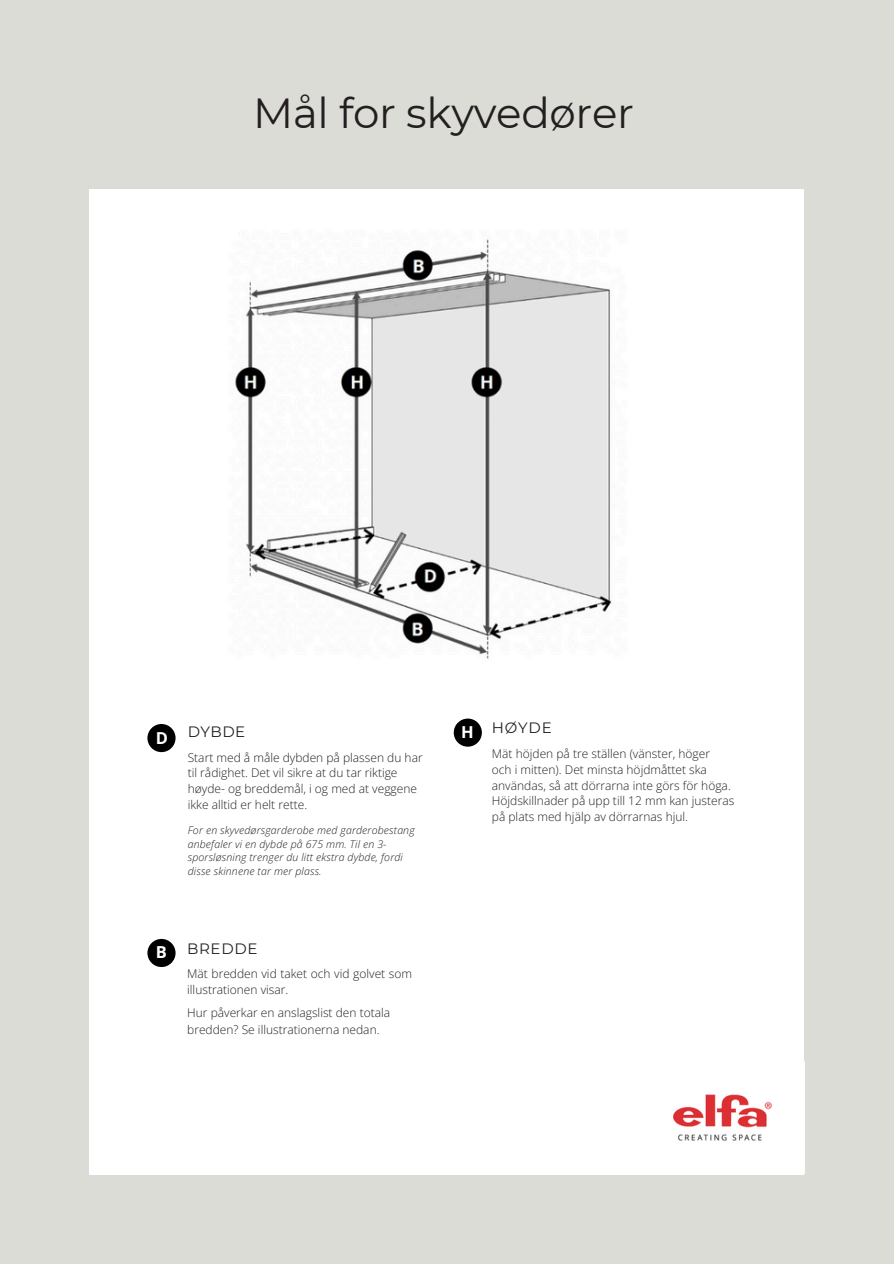
<style>
.page{position:relative;width:894px;height:1264px;background:#fff}
.page>*{position:absolute;margin:0;border:0;box-sizing:border-box;transform-origin:0 0}
.t1{font:42px "Montserrat";letter-spacing:-.01em;color:#231f20}
.t2{font:700 16.5px "Open Sans";color:#fff}
.t3{font:15px "Montserrat";letter-spacing:.045em;color:#231f20}
.t4{font:300 12px/15.8px "Open Sans";color:#231f20}
.t5{font:italic 300 10.5px/13.5px "Open Sans";letter-spacing:.015em;color:#231f20}
</style>
<div class="page">
<div style="left:0;top:0;width:893px;height:1263px;background:#dcdcd7"></div>
<div style="left:89px;top:189px;width:715px;height:985px;background:#fff"></div>
<img style="left:235px;top:239px;width:377px;height:420px">
<div style="left:147px;top:724px;width:28px;height:28px;background:#000;border-radius:50%"></div>
<div style="left:147px;top:938px;width:28px;height:29px;background:#000;border-radius:50%"></div>
<div style="left:453px;top:718px;width:28px;height:28px;background:#000;border-radius:50%"></div>
<img style="left:673px;top:1094px;width:99px;height:47px">
<h1 class="t1" style="left:253px;top:87px;width:382px">Mål for skyvedører</h1>
<h2 class="t3" style="left:188px;top:722px;width:59px">DYBDE</h2>
<h3 class="t3" style="left:491px;top:719px;width:61px">HØYDE</h3>
<h3 class="t2" style="left:156px;top:726px;width:14px">D</h3>
<h2 class="t2" style="left:461px;top:720px;width:14px">H</h2>
<h2 class="t4" style="left:188px;top:749px;width:236px">Start med å måle dybden på plassen du har til rådighet. Det vil sikre at du tar riktige høyde- og breddemål, i og med at veggene ikke alltid er helt rette.</h2>
<h3 class="t4" style="left:491px;top:745px;width:244px">Mät höjden på tre ställen (vänster, höger<br>och i mitten). Det minsta höjdmåttet ska användas, så att dörrarna inte görs för höga.<br>Höjdskillnader på upp till 12 mm kan justeras på plats med hjälp av dörrarnas hjul.</h3>
<p class="t5" style="left:188px;top:823px;width:228px">For en skyvedørsgarderobe med garderobestang anbefaler vi en dybde på 675 mm. Til en 3- sporsløsning trenger du litt ekstra dybde, fordi disse skinnene tar mer plass.</p>
<p class="t2" style="left:156px;top:940px;width:13px">B</p>
<p class="t3" style="left:187px;top:939px;width:72px">BREDDE</p>
<p class="t4" style="left:187px;top:965px;width:226px">Mät bredden vid taket och vid golvet som illustrationen visar.</p>
<p class="t4" style="left:187px;top:1003px;width:204px;line-height:16.8px">Hur påverkar en anslagslist den totala bredden? Se illustrationerna nedan.</p>
</div>
